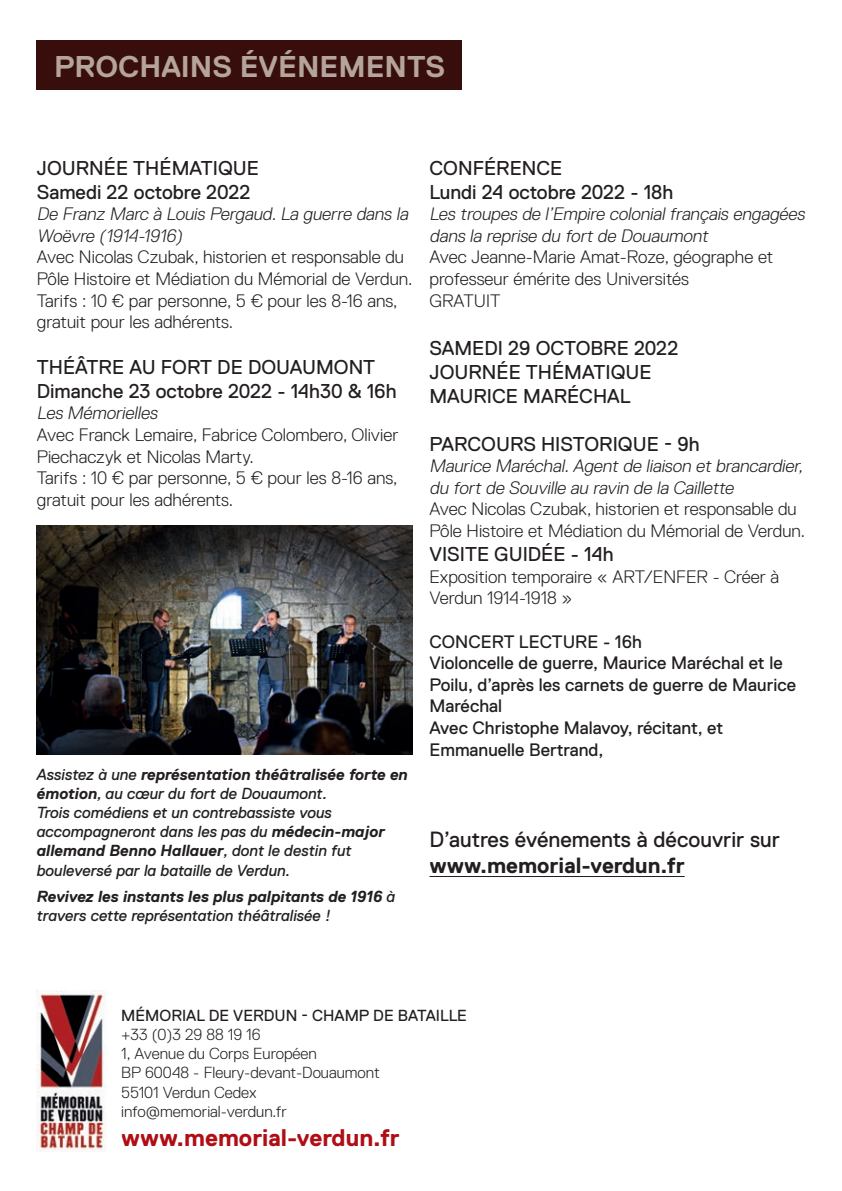
<style>
.page{position:relative;width:842px;height:1191px;background:#fff}
.page>*{position:absolute;margin:0;border:0;box-sizing:border-box;transform-origin:0 0}
.t1{font:700 30px "Replica";color:#b4a49b}
.t2{font:700 24px "Replica";color:#b00d15}
.t3{font:22px "Replica";color:#231f20}
.t4{font:700 22px "Replica";color:#231f20}
.t5{font:20px/24px "Replica";color:#231f20}
.t6{font:300 18px/21.6px "Replica";color:#231f20}
.t7{font:italic 300 18px/21.6px "Replica";color:#231f20}
.t8{font:18px/21.6px "Replica";color:#231f20}
.t9{font:italic 16px/19.2px "Replica";color:#231f20}
.t10{font:300 16px/19.2px "Replica";color:#231f20}
.t11{font:italic 700 16px/19.2px "Replica";color:#231f20}
.t12{font:16px "Replica";color:#231f20}
.s1{font-weight:700}
.s2{font-weight:400}
</style>
<div class="page">
<img style="left:37px;top:990px;width:70px;height:161px">
<div style="left:37px;top:41px;width:425px;height:49px;background:#370e0c"></div>
<hr style="left:429px;top:876px;width:256px;height:1px;background:#231f20">
<img style="left:37px;top:525px;width:375px;height:229px">
<h1 class="t1" style="left:54px;top:50px;width:393px">PROCHAINS ÉVÉNEMENTS</h1>
<p class="t5" style="left:37px;top:156px;width:224px">JOURNÉE THÉMATIQUE<br>Samedi 22 octobre 2022</p>
<p class="t7" style="left:37px;top:203px;width:376px">De Franz Marc à Louis Pergaud.La guerre dans la<br>Woëvre (1914-1916)</p>
<p class="t6" style="left:37px;top:246px;width:377px">Avec Nicolas Czubak, historien et responsable du Pôle Histoire et Médiation du Mémorial de Verdun.<br>Tarifs : 10 € par personne, 5 € pour les 8-16 ans, gratuit pour les adhérents.</p>
<p class="t5" style="left:37px;top:355px;width:361px">THÉÂTRE AU FORT DE DOUAUMONT<br>Dimanche 23 octobre 2022 - 14h30 &amp; 16h</p>
<p class="t7" style="left:37px;top:402px;width:125px">Les Mémorielles</p>
<p class="t6" style="left:37px;top:424px;width:363px">Avec Franck Lemaire, Fabrice Colombero, Olivier Piechaczyk et Nicolas Marty.<br>Tarifs : 10 € par personne, 5 € pour les 8-16 ans, gratuit pour les adhérents.</p>
<p class="t9" style="left:37px;top:764px;width:373px">Assistez à une <span class="s1">représentation théâtralisée forte en émotion</span>, au cœur du fort de Douaumont.<br>Trois comédiens et un contrebassiste vous accompagneront dans les pas du <span class="s1">médecin-major allemand Benno Hallauer</span>, dont le destin fut bouleversé par la bataille de Verdun.</p>
<p class="t11" style="left:37px;top:886px;width:360px">Revivez les instants les plus palpitants de 1916 <span class="s2">à travers cette représentation théâtralisée !</span></p>
<p class="t5" style="left:429px;top:156px;width:245px">CONFÉRENCE<br>Lundi 24 octobre 2022 - 18h</p>
<p class="t7" style="left:429px;top:203px;width:380px">Les troupes de l’Empire colonial français engagées dans la reprise du fort de Douaumont</p>
<p class="t6" style="left:429px;top:246px;width:345px">Avec Jeanne-Marie Amat-Roze, géographe et professeur émérite des Universités<br>GRATUIT</p>
<p class="t5" style="left:429px;top:336px;width:250px">SAMEDI 29 OCTOBRE 2022<br>JOURNÉE THÉMATIQUE<br>MAURICE MARÉCHAL</p>
<p class="t5" style="left:429px;top:432px;width:272px">PARCOURS HISTORIQUE - 9h</p>
<p class="t7" style="left:429px;top:455px;width:378px">Maurice Maréchal.Agent de liaison et brancardier, du fort de Souville au ravin de la Caillette</p>
<p class="t6" style="left:429px;top:498px;width:377px">Avec Nicolas Czubak, historien et responsable du<br>Pôle Histoire et Médiation du Mémorial de Verdun.</p>
<p class="t5" style="left:429px;top:542px;width:186px">VISITE GUIDÉE - 14h</p>
<p class="t6" style="left:429px;top:565px;width:351px">Exposition temporaire « ART/ENFER - Créer à<br>Verdun 1914-1918 »</p>
<p class="t8" style="left:429px;top:630px;width:368px">CONCERT LECTURE - 16h<br>Violoncelle de guerre, Maurice Maréchal et le<br>Poilu, d’après les carnets de guerre de Maurice<br>Maréchal<br>Avec Christophe Malavoy, récitant, et<br>Emmanuelle Bertrand,</p>
<p class="t3" style="left:429px;top:827px;width:352px">D’autres événements à découvrir sur</p>
<p class="t4" style="left:429px;top:853px;width:257px">www.memorial-verdun.fr</p>
<p class="t12" style="left:121px;top:1006px;width:347px">MÉMORIAL DE VERDUN - CHAMP DE BATAILLE</p>
<p class="t10" style="left:121px;top:1024px;width:260px">+33 (0)3 29 88 19 16<br>1, Avenue du Corps Européen<br>BP 60048 - Fleury-devant-Douaumont<br>55101 Verdun Cedex info@memorial-verdun.fr</p>
<h2 class="t2" style="left:121px;top:1124px;width:280px">www.memorial-verdun.fr</h2>
</div>
